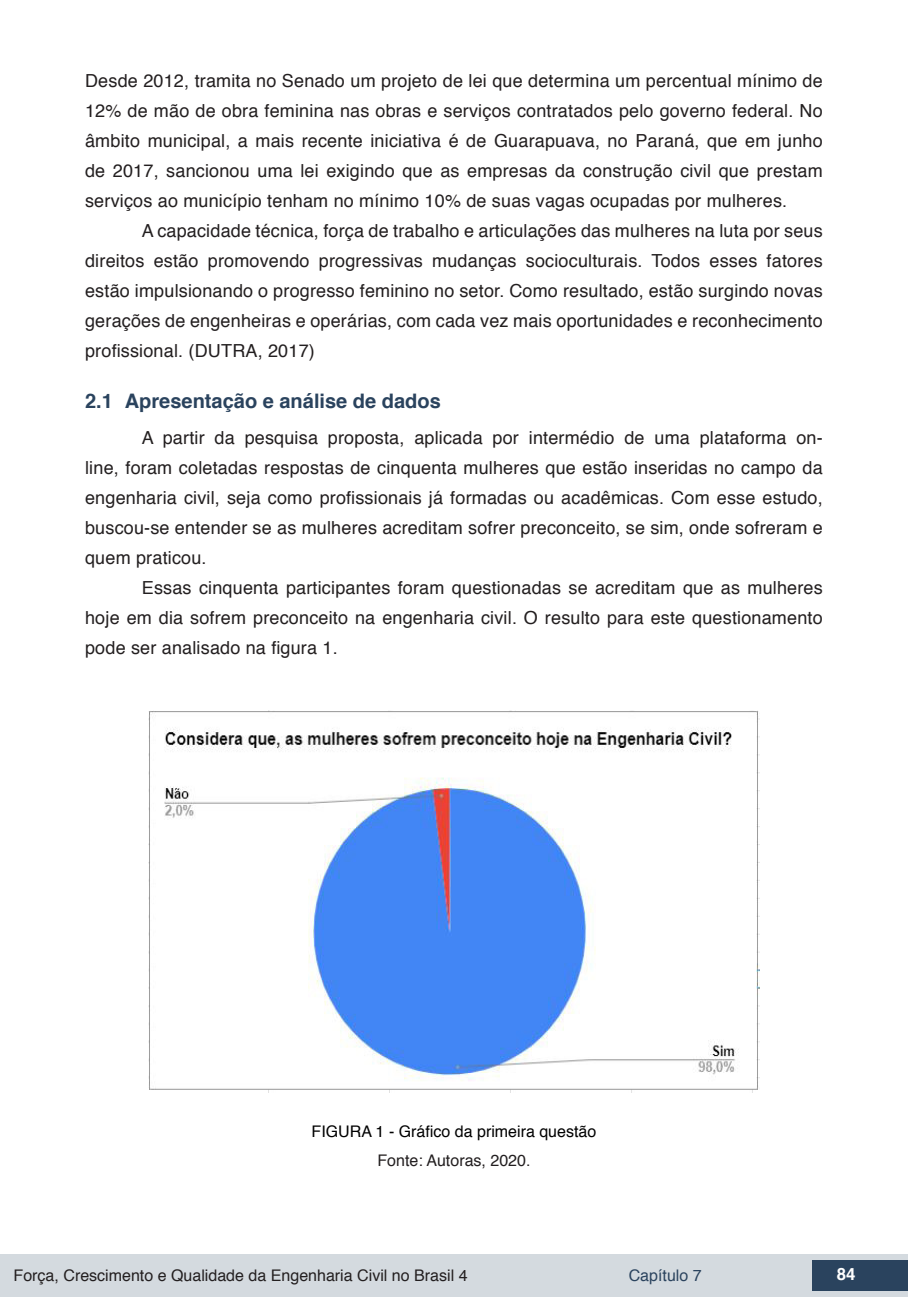
<style>
.page{position:relative;width:908px;height:1304px;background:#fff}
.page>*{position:absolute;margin:0;border:0;box-sizing:border-box;transform-origin:0 0}
.t1{font:700 20px "Helvetica";color:#2a435e}
.txt{font:18px/30px "Helvetica";letter-spacing:.01em;color:#231f20;text-align:justify}
.t2{font:700 16.8px "Helvetica";color:#fff}
.fonte_tab_gra_imag{font:16px "Helvetica";color:#231f20}
.info_tab_graf_imag{font:16px "Helvetica";color:#000}
.t3{font:16px "Helvetica";color:#2a435e}
</style>
<div class="page">
<div style="left:0;top:1254px;width:906px;height:43px;background:#d4dadf"></div>
<div style="left:812px;top:1261px;width:95px;height:30px;background:#2a435e"></div>
<img style="left:148px;top:710px;width:611px;height:382px">
<p class="txt" style="left:85px;top:66px;width:738px">Desde 2012, tramita no Senado um projeto de lei que determina um percentual mínimo de 12% de mão de obra feminina nas obras e serviços contratados pelo governo federal. No âmbito municipal, a mais recente iniciativa é de Guarapuava, no Paraná, que em junho de 2017, sancionou uma lei exigindo que as empresas da construção civil que prestam serviços ao município tenham no mínimo 10% de suas vagas ocupadas por mulheres.</p>
<p class="txt" style="left:85px;top:216px;width:738px;text-indent:57px">A capacidade técnica, força de trabalho e articulações das mulheres na luta por seus direitos estão promovendo progressivas mudanças socioculturais. Todos esses fatores estão impulsionando o progresso feminino no setor. Como resultado, estão surgindo novas gerações de engenheiras e operárias, com cada vez mais oportunidades e reconhecimento profissional. (DUTRA, 2017)</p>
<p class="t1" style="left:85px;top:385px;width:357px">2.1 Apresentação e análise de dados</p>
<p class="txt" style="left:85px;top:423px;width:738px;text-indent:57px">A partir da pesquisa proposta, aplicada por intermédio de uma plataforma on&shy;line, foram coletadas respostas de cinquenta mulheres que estão inseridas no campo da engenharia civil, seja como profissionais já formadas ou acadêmicas. Com esse estudo, buscou-se entender se as mulheres acreditam sofrer preconceito, se sim, onde sofreram e quem praticou.</p>
<p class="txt" style="left:85px;top:573px;width:738px;text-indent:57px">Essas cinquenta participantes foram questionadas se acreditam que as mulheres hoje em dia sofrem preconceito na engenharia civil. O resulto para este questionamento pode ser analisado na figura 1.</p>
<p class="info_tab_graf_imag" style="left:311px;top:1119px;width:286px">FIGURA 1 - Gráfico da primeira questão</p>
<p class="fonte_tab_gra_imag" style="left:377px;top:1148px;width:154px">Fonte: Autoras, 2020.</p>
<p class="fonte_tab_gra_imag" style="left:14px;top:1263px;width:455px">Força, Crescimento e Qualidade da Engenharia Civil no Brasil 4</p>
<p class="t3" style="left:628px;top:1263px;width:74px">Capítulo 7</p>
<p class="t2" style="left:836px;top:1261px;width:20px">84</p>
</div>
